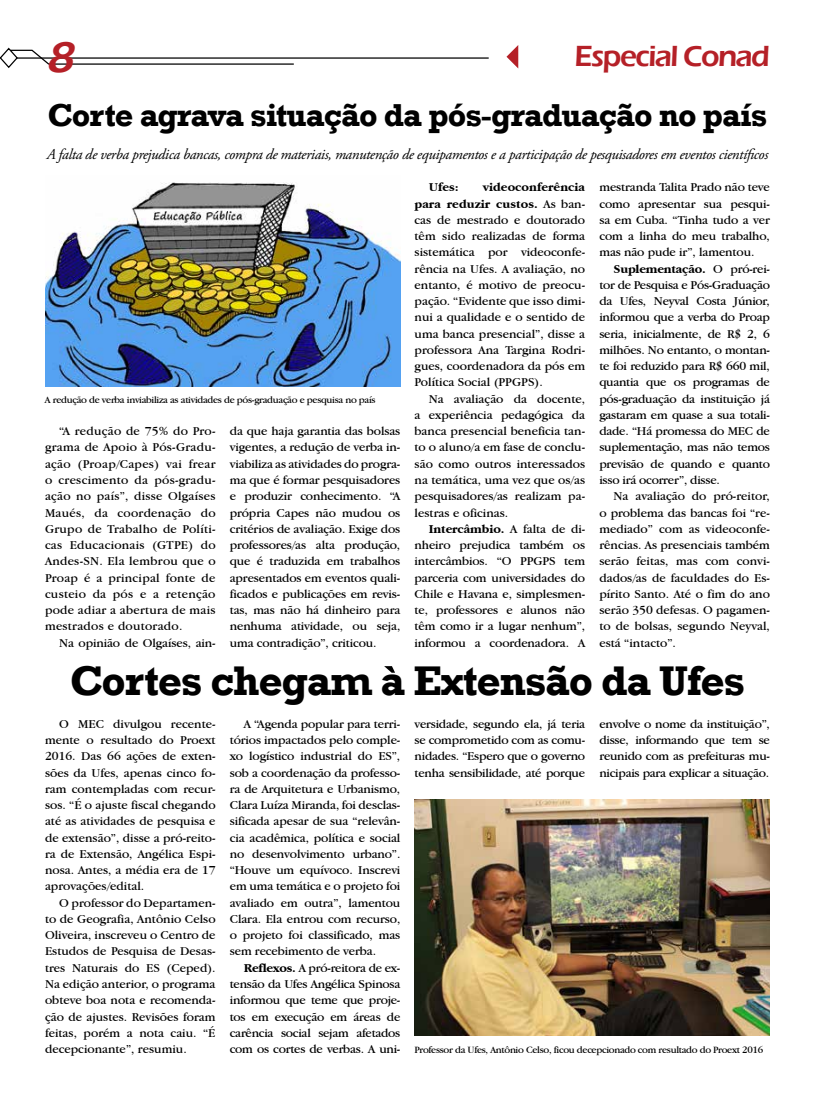
<style>
.page{position:relative;width:815px;height:1099px;background:#fff}
.page>*{position:absolute;margin:0;border:0;box-sizing:border-box;transform-origin:0 0}
.t1{font:45px "Trekker";color:#b52027}
.t2{font:700 42.5px "Rockwell";letter-spacing:-.03em;color:#000}
.t3{font:700 32.5px "Rockwell";letter-spacing:-.03em;color:#000}
.t4{font:600 30px "Eras ITC";letter-spacing:-.05em;color:#b52027}
.t5{font:italic 15px "Adobe Garamond Pro";letter-spacing:-.025em;color:#000}
.t6{font:12.5px/16.2px "Garamond IT Cby BT";letter-spacing:-.01em;color:#000;text-align:justify}
.t7{font:700 12.5px "Garamond IT Cby BT";color:#000}
.t8{font:10px "Garamond IT Cby BT";letter-spacing:-.03em;color:#000}
.s1{font-weight:700}
</style>
<div class="page">
<hr style="left:16px;top:57px;width:473px;height:2px;background:#000">
<svg style="left:0;top:47px;width:51px;height:21px"></svg>
<hr style="left:49px;top:63px;width:245px;height:2px;background:#000">
<svg style="left:506px;top:45px;width:12px;height:23px"></svg>
<img style="left:415px;top:799px;width:355px;height:236px">
<img style="left:45px;top:182px;width:355px;height:204px">
<svg style="left:384px;top:666px;width:11px;height:6px"></svg>
<h1 class="t1" style="left:48px;top:33px;width:30px">8</h1>
<h3 class="t4" style="left:574px;top:39px;width:197px">Especial Conad</h3>
<h3 class="t3" style="left:48px;top:96px;width:721px">Corte agrava situação da pós-graduação no país</h3>
<p class="t5" style="left:47px;top:145px;width:723px">A falta de verba prejudica bancas, compra de materiais, manutenção de equipamentos e a participação de pesquisadores em eventos científicos</p>
<p class="t8" style="left:45px;top:393px;width:332px">A redução de verba inviabiliza as atividades de pós-graduação e pesquisa no país</p>
<p class="t6" style="left:45px;top:423px;width:172px;text-indent:14px">“A redução de 75% do Pro&shy;grama de Apoio à Pós-Gradu&shy;ação (Proap/Capes) vai frear o crescimento da pós-gradu&shy;ação no país”, disse Olgaíses Maués, da coordenação do Grupo de Trabalho de Políti&shy;cas Educacionais (GTPE) do Andes-SN. Ela lembrou que o Proap é a principal fonte de custeio da pós e a retenção pode adiar a abertura de mais mestrados e doutorado.</p>
<p class="t6" style="left:59px;top:634px;width:158px">Na opinião de Olgaíses, ain-</p>
<p class="t6" style="left:230px;top:423px;width:172px">da que haja garantia das bolsas vigentes, a redução de verba in&shy;viabiliza as atividades do progra&shy;ma que é formar pesquisadores e produzir conhecimento. “A própria Capes não mudou os critérios de avaliação. Exige dos professores/as alta produção, que é traduzida em trabalhos apresentados em eventos quali&shy;ficados e publicações em revis&shy;tas, mas não há dinheiro para nenhuma atividade, ou seja, uma contradição”, criticou.</p>
<p class="t6" style="left:415px;top:179px;width:172px;text-indent:68px"><span class="s1">videoconferência para reduzir custos.</span> As ban&shy;cas de mestrado e doutorado têm sido realizadas de forma sistemática por videoconfe&shy;rência na Ufes. A avaliação, no entanto, é motivo de preocu&shy;pação. “Evidente que isso dimi&shy;nui a qualidade e o sentido de uma banca presencial”, disse a professora Ana Targina Rodri&shy;gues, coordenadora da pós em Política Social (PPGPS).</p>
<p class="t6" style="left:415px;top:390px;width:172px;text-indent:14px">Na avaliação da docente, a experiência pedagógica da banca presencial beneficia tan&shy;to o aluno/a em fase de conclu&shy;são como outros interessados na temática, uma vez que os/as pesquisadores/as realizam pa&shy;lestras e oficinas.</p>
<p class="t6" style="left:415px;top:520px;width:172px;text-indent:14px"><span class="s1">Intercâmbio.</span> A falta de di&shy;nheiro prejudica também os intercâmbios. “O PPGPS tem parceria com universidades do Chile e Havana e, simplesmen&shy;te, professores e alunos não têm como ir a lugar nenhum”, informou a coordenadora. A</p>
<p class="t7" style="left:429px;top:180px;width:31px">Ufes:</p>
<p class="t6" style="left:599px;top:179px;width:172px">mestranda Talita Prado não teve como apresentar sua pesqui&shy;sa em Cuba. “Tinha tudo a ver com a linha do meu trabalho, mas não pude ir”, lamentou.</p>
<p class="t6" style="left:599px;top:260px;width:172px;text-indent:14px"><span class="s1">Suplementação.</span> O pró-rei&shy;tor de Pesquisa e Pós-Graduação da Ufes, Neyval Costa Júnior, informou que a verba do Proap seria, inicialmente, de R$ 2, 6 milhões. No entanto, o montan&shy;te foi reduzido para R$ 660 mil, quantia que os programas de pós-graduação da instituição já gastaram em quase a sua totali&shy;dade. “Há promessa do MEC de suplementação, mas não temos previsão de quando e quanto isso irá ocorrer”, disse.</p>
<p class="t6" style="left:599px;top:488px;width:172px;text-indent:14px">Na avaliação do pró-reitor, o problema das bancas foi “re&shy;mediado” com as videoconfe&shy;rências. As presenciais também serão feitas, mas com convi&shy;dados/as de faculdades do Es&shy;pírito Santo. Até o fim do ano serão 350 defesas. O pagamen&shy;to de bolsas, segundo Neyval, está “intacto”.</p>
<h2 class="t2" style="left:70px;top:655px;width:677px">Cortes chegam a Extensão da Ufes</h2>
<p class="t6" style="left:45px;top:715px;width:172px;text-indent:14px">O MEC divulgou recente&shy;mente o resultado do Proext 2016. Das 66 ações de exten&shy;sões da Ufes, apenas cinco fo&shy;ram contempladas com recur&shy;sos. “É o ajuste fiscal chegando até as atividades de pesquisa e de extensão”, disse a pró-reito&shy;ra de Extensão, Angélica Espi&shy;nosa. Antes, a média era de 17 aprovações/edital.</p>
<p class="t6" style="left:45px;top:894px;width:172px;text-indent:14px">O professor do Departamen&shy;to de Geografia, Antônio Celso Oliveira, inscreveu o Centro de Estudos de Pesquisa de Desas&shy;tres Naturais do ES (Ceped).<br>Na edição anterior, o programa obteve boa nota e recomenda&shy;ção de ajustes. Revisões foram feitas, porém a nota caiu. “É decepcionante”, resumiu.</p>
<p class="t6" style="left:230px;top:715px;width:172px;text-indent:14px">A “Agenda popular para terri&shy;tórios impactados pelo comple&shy;xo logístico industrial do ES”, sob a coordenação da professo&shy;ra de Arquitetura e Urbanismo, Clara Luíza Miranda, foi desclas&shy;sificada apesar de sua “relevân&shy;cia acadêmica, política e social no desenvolvimento urbano”. “Houve um equívoco. Inscrevi em uma temática e o projeto foi avaliado em outra”, lamentou Clara. Ela entrou com recurso, o projeto foi classificado, mas sem recebimento de verba.</p>
<p class="t6" style="left:230px;top:959px;width:172px;text-indent:14px"><span class="s1">Reflexos.</span> A pró-reitora de ex&shy;tensão da Ufes Angélica Spinosa informou que teme que proje&shy;tos em execução em áreas de carência social sejam afetados com os cortes de verbas. A uni-</p>
<p class="t6" style="left:415px;top:715px;width:172px">versidade, segundo ela, já teria se comprometido com as comu&shy;nidades. “Espero que o governo tenha sensibilidade, até porque</p>
<p class="t6" style="left:599px;top:715px;width:172px">envolve o nome da instituição”, disse, informando que tem se reunido com as prefeituras mu&shy;nicipais para explicar a situação.</p>
<p class="t8" style="left:415px;top:1043px;width:350px">Professor da Ufes, Antônio Celso, ficou decepcionado com resultado do Proext 2016</p>
</div>
